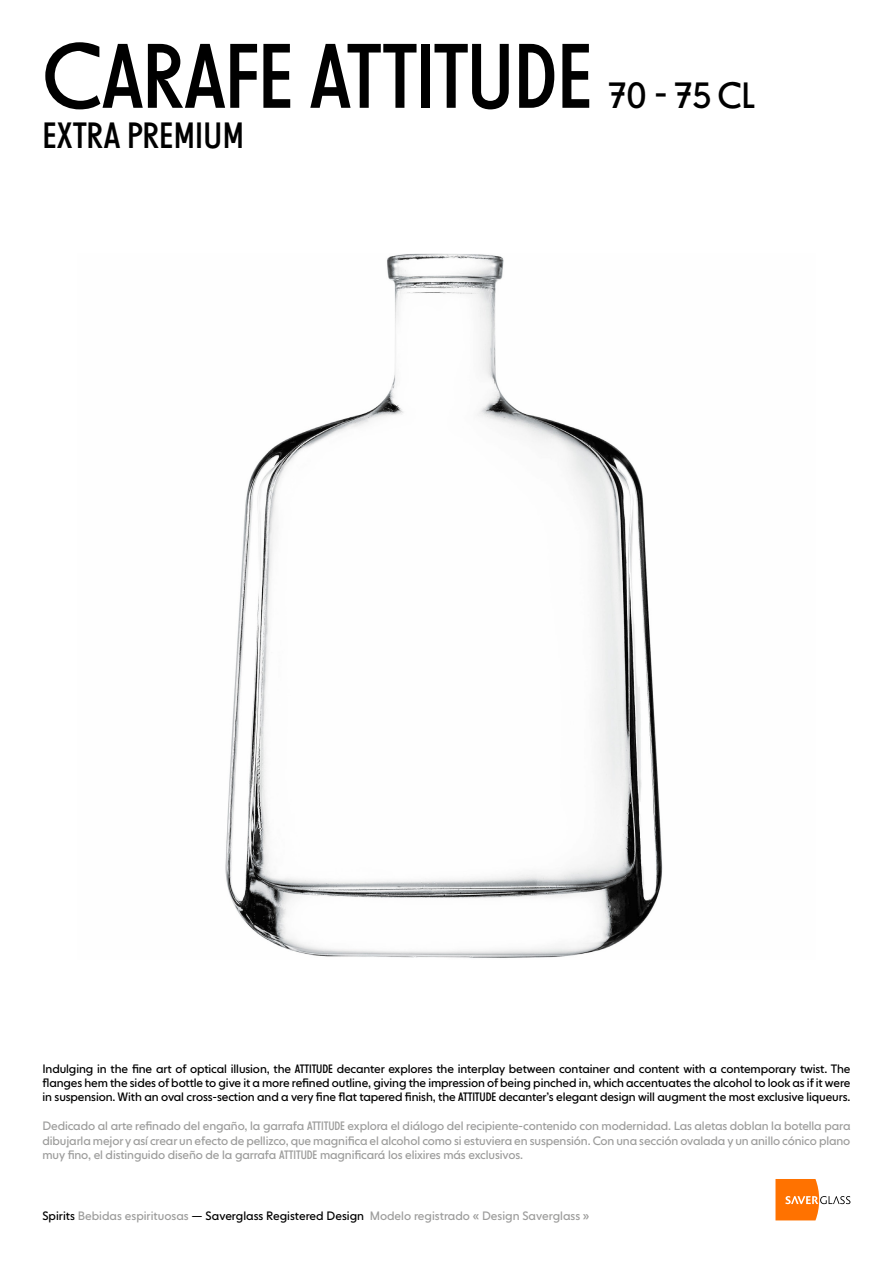
<style>
.page{position:relative;width:893px;height:1263px;background:#fff}
.page>*{position:absolute;margin:0;border:0;box-sizing:border-box;transform-origin:0 0}
.t1{font:90px "NEXT Poster";letter-spacing:-.01em;color:#000}
.t2{font:36px "NEXT Poster";letter-spacing:.01em;color:#000}
.t3{font:12px/14.4px "NEXT Book";color:#9d9d9c;text-align:justify}
.t4{font:12px/14.4px "NEXT Book";letter-spacing:-.01em;color:#000;text-align:justify}
.s1{font-family:"NEXT Poster"}
.s2{color:#000}
</style>
<div class="page">
<svg style="left:775px;top:1179px;width:75px;height:41px"></svg>
<img style="left:225px;top:253px;width:438px;height:705px">
<h1 class="t1" style="left:43px;top:23px;width:551px">CARAFE ATTITUDE</h1>
<h2 class="t2" style="left:43px;top:114px;width:203px">EXTRA PREMIUM</h2>
<h2 class="t2" style="left:608px;top:74px;width:148px">70 - 75 CL</h2>
<p class="t4" style="left:43px;top:1061px;width:809px">Indulging in the fine art of optical illusion, the <span class="s1">ATTITUDE</span> decanter explores the interplay between container and content with a contemporary twist. The flanges hem the sides of bottle to give it a more refined outline, giving the impression of being pinched in, which accentuates the alcohol to look as if it were in suspension. With an oval cross-section and a very fine flat tapered finish, the <span class="s1">ATTITUDE</span> decanter’s elegant design will augment the most exclusive liqueurs.</p>
<p class="t3" style="left:43px;top:1119px;width:809px">Dedicado al arte refinado del engaño, la garrafa <span class="s1">ATTITUDE</span> explora el diálogo del recipiente-contenido con modernidad. Las aletas doblan la botella para dibujarla mejor y así crear un efecto de pellizco, que magnifica el alcohol como si estuviera en suspensión. Con una sección ovalada y un anillo cónico plano muy fino, el distinguido diseño de la garrafa <span class="s1">ATTITUDE</span> magnificará los elixires más exclusivos.</p>
<p class="t3" style="left:43px;top:1209px;width:548px"><span class="s2">Spirits</span> Bebidas espirituosas <span class="s2">— Saverglass Registered Design</span> Modelo registrado « Design Saverglass »</p>
</div>
